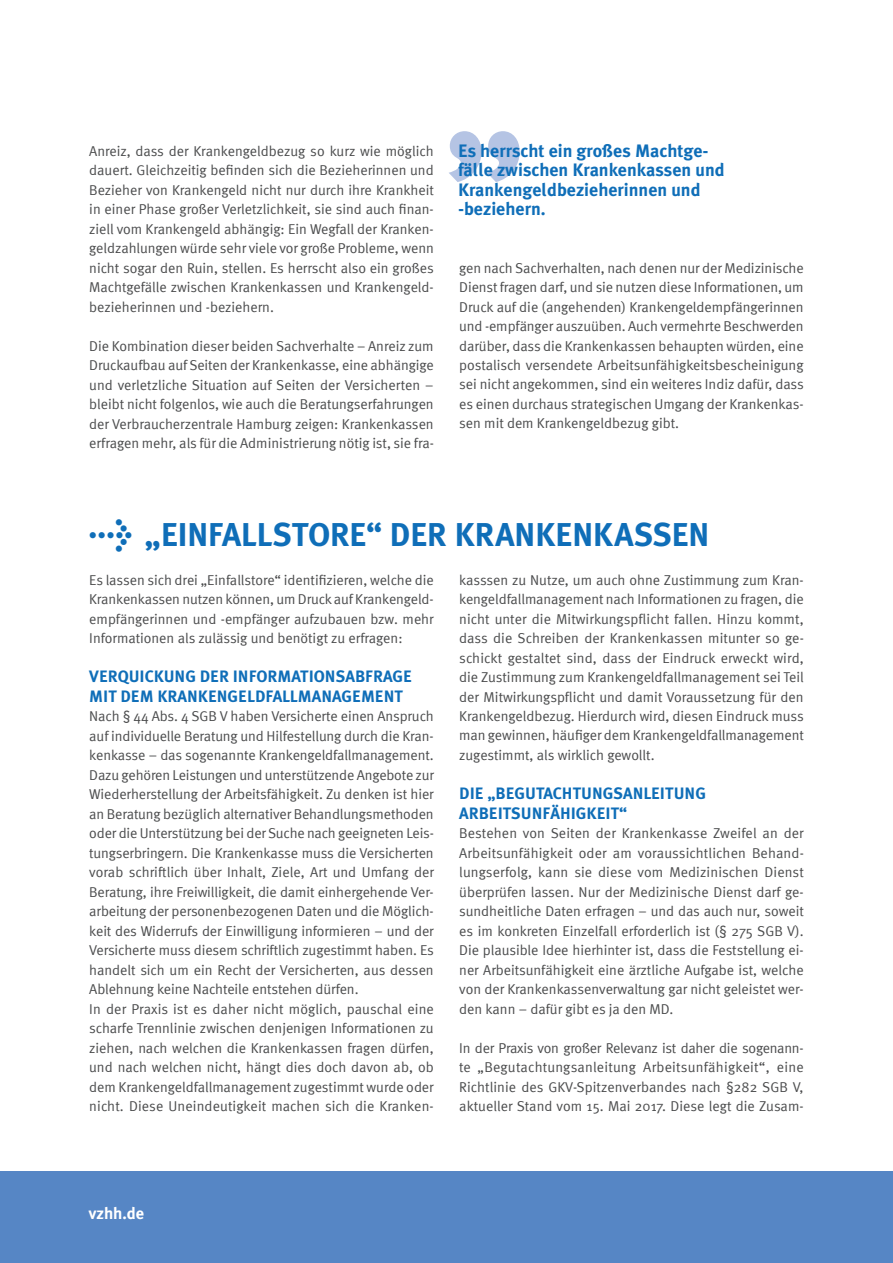
<style>
.page{position:relative;width:893px;height:1263px;background:#fff}
.page>*{position:absolute;margin:0;border:0;box-sizing:border-box;transform-origin:0 0}
.t1{font:700 33px "Meta Plus";letter-spacing:-.02em;color:#0f6eb8}
.t2{font:700 18px/19.5px "Meta Plus";color:#0f6eb8}
.t3{font:700 16.5px/19.5px "Meta Plus";color:#0f6eb8}
.t4{font:700 16.5px "Meta Plus";color:#fff}
.t5{font:14.25px/19.5px "Meta Normal";letter-spacing:-.005em;color:#4b4c4d;text-align:justify}
.s1{font-family:"Meta Bold Expert";font-weight:400;font-size:35.85px}
</style>
<div class="page">
<div style="left:0;top:1172px;width:893px;height:91px;background:#5686c5"></div>
<svg style="left:449px;top:131px;width:71px;height:51px"></svg>
<p class="t5" style="left:89px;top:141px;width:346px">Anreiz, dass der Krankengeldbezug so kurz wie möglich dauert. Gleichzeitig befinden sich die Bezieherinnen und Bezieher von Krankengeld nicht nur durch ihre Krankheit in einer Phase großer Verletzlichkeit, sie sind auch finan&shy;ziell vom Krankengeld abhängig: Ein Wegfall der Kranken&shy;geldzahlungen würde sehr viele vor große Probleme, wenn nicht sogar den Ruin, stellen. Es herrscht also ein großes Machtgefälle zwischen Krankenkassen und Krankengeld&shy;bezieherinnen und -beziehern.</p>
<p class="t5" style="left:89px;top:336px;width:346px">Die Kombination dieser beiden Sachverhalte – Anreiz zum Druckaufbau auf Seiten der Krankenkasse, eine abhängige und verletzliche Situation auf Seiten der Versicherten – bleibt nicht folgenlos, wie auch die Beratungserfahrungen der Verbraucherzentrale Hamburg zeigen: Krankenkassen erfragen mehr, als für die Administrierung nötig ist, sie fra-</p>
<p class="t2" style="left:458px;top:141px;width:268px">Es herrscht ein großes Machtge&shy;fälle zwischen Krankenkassen und<br>Krankengeldbezieherinnen und -beziehern.</p>
<p class="t5" style="left:459px;top:258px;width:346px">gen nach Sachverhalten, nach denen nur der Medizinische Dienst fragen darf, und sie nutzen diese Informationen, um Druck auf die (angehenden) Krankengeldempfängerinnen und -empfänger auszuüben. Auch vermehrte Beschwerden darüber, dass die Krankenkassen behaupten würden, eine postalisch versendete Arbeitsunfähigkeitsbescheinigung sei nicht angekommen, sind ein weiteres Indiz dafür, dass es einen durchaus strategischen Umgang der Krankenkas&shy;sen mit dem Krankengeldbezug gibt.</p>
<h1 class="t1" style="left:89px;top:515px;width:622px"><span class="s1">l</span> „EINFALLSTORE“ DER KRANKENKASSEN</h1>
<p class="t5" style="left:89px;top:570px;width:346px">Es lassen sich drei „Einfallstore“ identifizieren, welche die Krankenkassen nutzen können, um Druck auf Krankengeld&shy;empfängerinnen und -empfänger aufzubauen bzw. mehr Informationen als zulässig und benötigt zu erfragen:</p>
<p class="t3" style="left:89px;top:667px;width:324px">VERQUICKUNG DER INFORMATIONSABFRAGE<br>MIT DEM KRANKENGELDFALLMANAGEMENT</p>
<p class="t5" style="left:89px;top:706px;width:346px;text-align:left">Nach § 44 Abs. 4 SGB V haben Versicherte einen Anspruch auf individuelle Beratung und Hilfestellung durch die Kran&shy;kenkasse – das sogenannte Krankengeldfallmanagement.<br>Dazu gehören Leistungen und unterstützende Angebote zur Wiederherstellung der Arbeitsfähigkeit. Zu denken ist hier an Beratung bezüglich alternativer Behandlungsmethoden oder die Unterstützung bei der Suche nach geeigneten Leis&shy;tungserbringern. Die Krankenkasse muss die Versicherten vorab schriftlich über Inhalt, Ziele, Art und Umfang der Beratung, ihre Freiwilligkeit, die damit einhergehende Ver&shy;arbeitung der personenbezogenen Daten und die Möglich&shy;keit des Widerrufs der Einwilligung informieren – und der Versicherte muss diesem schriftlich zugestimmt haben. Es handelt sich um ein Recht der Versicherten, aus dessen Ablehnung keine Nachteile entstehen dürfen.<br>In der Praxis ist es daher nicht möglich, pauschal eine scharfe Trennlinie zwischen denjenigen Informationen zu ziehen, nach welchen die Krankenkassen fragen dürfen, und nach welchen nicht, hängt dies doch davon ab, ob dem Krankengeldfallmanagement zugestimmt wurde oder nicht. Diese Uneindeutigkeit machen sich die Kranken-</p>
<p class="t5" style="left:459px;top:570px;width:346px">kasssen zu Nutze, um auch ohne Zustimmung zum Kran&shy;kengeldfallmanagement nach Informationen zu fragen, die nicht unter die Mitwirkungspflicht fallen. Hinzu kommt, dass die Schreiben der Krankenkassen mitunter so ge&shy;schickt gestaltet sind, dass der Eindruck erweckt wird, die Zustimmung zum Krankengeldfallmanagement sei Teil der Mitwirkungspflicht und damit Voraussetzung für den Krankengeldbezug. Hierdurch wird, diesen Eindruck muss man gewinnen, häufiger dem Krankengeldfallmanagement zugestimmt, als wirklich gewollt.</p>
<p class="t3" style="left:459px;top:784px;width:248px">DIE „BEGUTACHTUNGSANLEITUNG<br>ARBEITSUNFÄHIGKEIT“</p>
<p class="t5" style="left:459px;top:823px;width:346px">Bestehen von Seiten der Krankenkasse Zweifel an der Arbeitsunfähigkeit oder am voraussichtlichen Behand&shy;lungserfolg, kann sie diese vom Medizinischen Dienst überprüfen lassen. Nur der Medizinische Dienst darf ge&shy;sundheitliche Daten erfragen – und das auch nur, soweit es im konkreten Einzelfall erforderlich ist (§ 275 SGB V).<br>Die plausible Idee hierhinter ist, dass die Feststellung ei&shy;ner Arbeitsunfähigkeit eine ärztliche Aufgabe ist, welche von der Krankenkassenverwaltung gar nicht geleistet wer&shy;den kann – dafür gibt es ja den MD.</p>
<p class="t5" style="left:459px;top:1038px;width:346px">In der Praxis von großer Relevanz ist daher die sogenann&shy;te „Begutachtungsanleitung Arbeitsunfähigkeit“, eine Richtlinie des GKV-Spitzenverbandes nach §282 SGB V, aktueller Stand vom 15. Mai 2017. Diese legt die Zusam-</p>
<p class="t4" style="left:89px;top:1203px;width:57px">vzhh.de</p>
</div>
